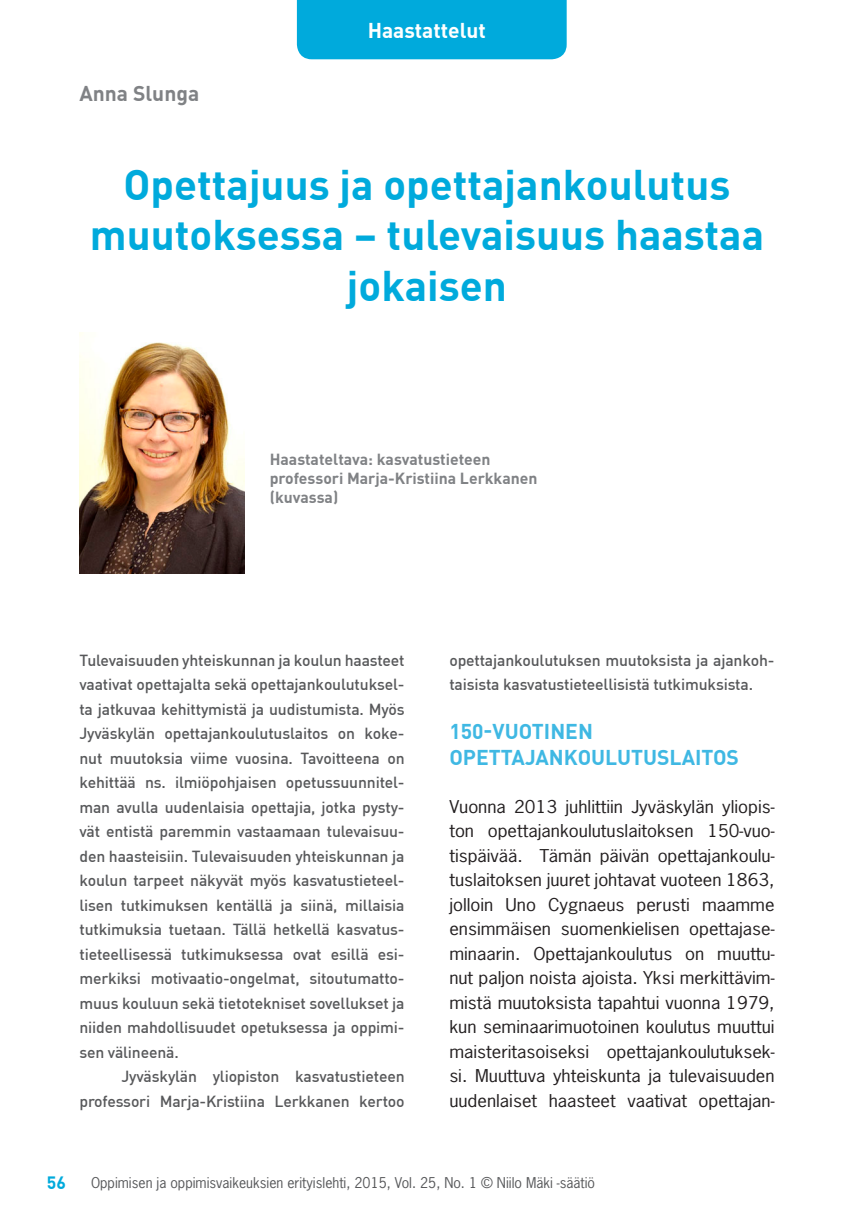
<style>
.page{position:relative;width:859px;height:1221px;background:#fff}
.page>*{position:absolute;margin:0;border:0;box-sizing:border-box;transform-origin:0 0}
.Jutun_pääotsikko{font:700 42px/50.4px "DIN Pro";color:#00aadc;text-align:center}
.Otsikko_2{font:700 21px/25.2px "DIN Pro";color:#3fb8e3}
.t1{font:700 21px "DIN Pro";color:#fff}
.Kirjoittaja{font:700 21px "DIN Pro";color:#808285}
.t2{font:700 17.5px "DIN Pro";color:#00aadc}
.Leipäteksti_aloitus{font:16.62px/24.5px "News Gothic Std";color:#231f20;text-align:justify;scale:1.12 1}
.Tiivistelmä{font:500 15.75px/24.5px "DIN Pro";letter-spacing:-.01em;color:#57585a;text-align:justify}
.Tiivistelmä_jatko{font:500 15.75px/24.5px "DIN Pro";letter-spacing:-.01em;color:#57585a;text-align:right}
.Kirjoittajan_esittel{font:700 15.75px/18.9px "DIN Pro";color:#808285}
.t3{font:14px "News Gothic Std";color:#57585a}
</style>
<div class="page">
<div style="left:297px;top:0;width:269px;height:59px;background:#00aadc"></div>
<img style="left:79px;top:332px;width:166px;height:241px">
<p class="Kirjoittaja" style="left:79px;top:80px;width:121px">Anna Slunga</p>
<p class="t1" style="left:367px;top:17px;width:120px">Haastattelut</p>
<p class="Jutun_pääotsikko" style="left:90px;top:158px;width:675px">Opettajuus ja opettajankoulutus muutoksessa – tulevaisuus haastaa jokaisen</p>
<p class="Kirjoittajan_esittel" style="left:270px;top:449px;width:269px">Haastateltava: kasvatustieteen professori Marja-Kristiina Lerkkanen (kuvassa)</p>
<p class="Tiivistelmä" style="left:79px;top:647px;width:326px">Tulevaisuuden yhteiskunnan ja koulun haasteet vaativat opettajalta sekä opettajankoulutuksel&shy;ta jatkuvaa kehittymistä ja uudistumista. Myös Jyväskylän opettajankoulutuslaitos on koke&shy;nut muutoksia viime vuosina. Tavoitteena on kehittää ns. ilmiöpohjaisen opetussuunnitel&shy;man avulla uudenlaisia opettajia, jotka pysty&shy;vät entistä paremmin vastaamaan tulevaisuu&shy;den haasteisiin. Tulevaisuuden yhteiskunnan ja koulun tarpeet näkyvät myös kasvatustieteel&shy;lisen tutkimuksen kentällä ja siinä, millaisia tutkimuksia tuetaan. Tällä hetkellä kasvatus&shy;tieteellisessä tutkimuksessa ovat esillä esi&shy;merkiksi motivaatio-ongelmat, sitoutumatto&shy;muus kouluun sekä tietotekniset sovellukset ja niiden mahdollisuudet opetuksessa ja oppimi&shy;sen välineenä.</p>
<p class="Tiivistelmä_jatko" style="left:79px;top:1064px;width:326px">Jyväskylän yliopiston kasvatustieteen professori Marja-Kristiina Lerkkanen kertoo</p>
<p class="Tiivistelmä_jatko" style="left:449px;top:647px;width:326px;text-align:left">opettajankoulutuksen muutoksista ja ajankoh&shy;taisista kasvatustieteellisistä tutkimuksista.</p>
<p class="Otsikko_2" style="left:449px;top:718px;width:291px">150-VUOTINEN<br>OPETTAJANKOULUTUSLAITOS</p>
<p class="Leipäteksti_aloitus" style="left:449px;top:794px;width:292px">Vuonna 2013 juhlittiin Jyväskylän yliopis&shy;ton opettajankoulutuslaitoksen 150-vuo&shy;tispäivää. Tämän päivän opettajankoulu&shy;tuslaitoksen juuret johtavat vuoteen 1863, jolloin Uno Cygnaeus perusti maamme ensimmäisen suomenkielisen opettajase&shy;minaarin. Opettajankoulutus on muuttu&shy;nut paljon noista ajoista. Yksi merkittävim&shy;mistä muutoksista tapahtui vuonna 1979, kun seminaarimuotoinen koulutus muuttui maisteritasoiseksi opettajankoulutuksek&shy;si. Muuttuva yhteiskunta ja tulevaisuuden uudenlaiset haasteet vaativat opettajan-</p>
<p class="t2" style="left:47px;top:1171px;width:21px">56</p>
<p class="t3" style="left:91px;top:1173px;width:505px">Oppimisen ja oppimisvaikeuksien erityislehti, 2015, Vol. 25, No. 1 © Niilo Mäki -säätiö</p>
</div>
